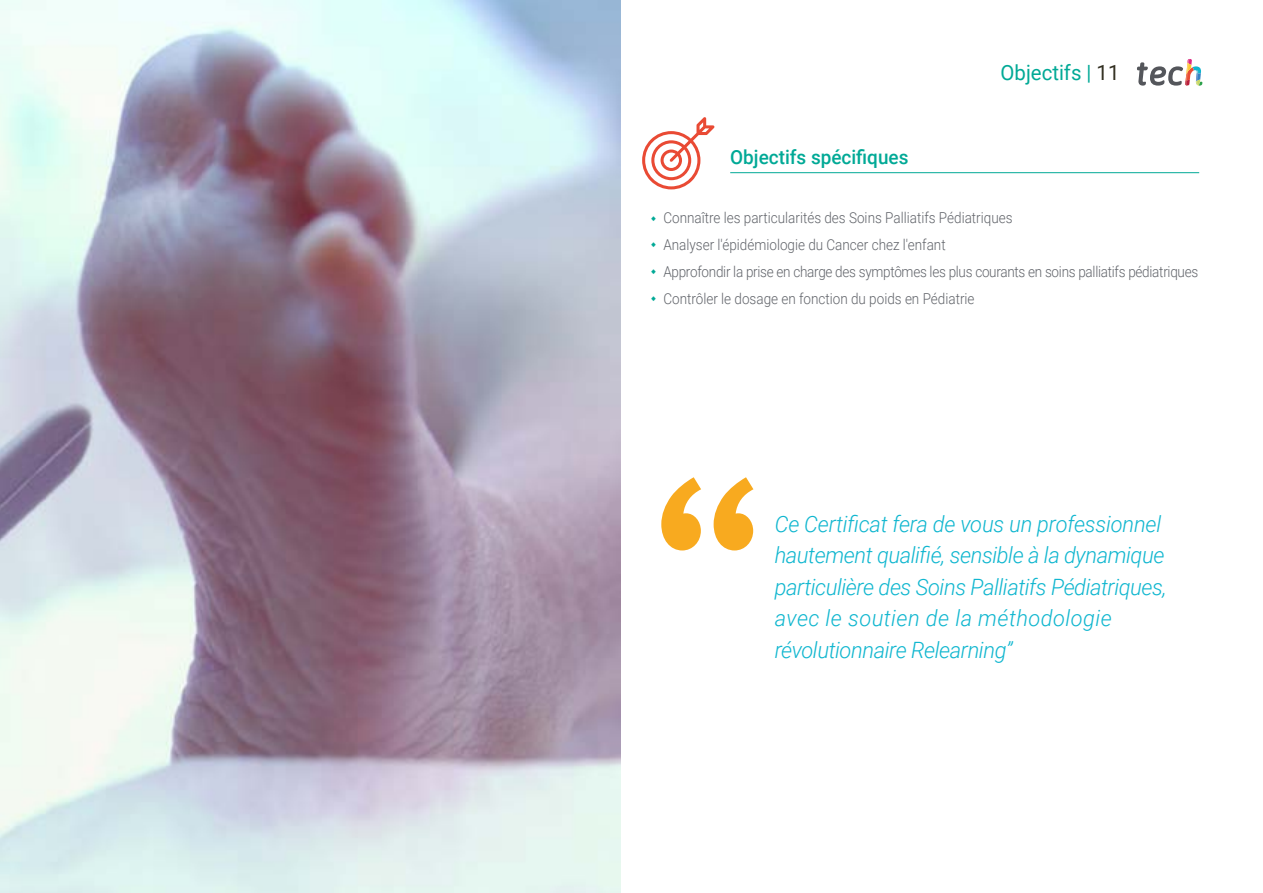
<style>
.page{position:relative;width:1263px;height:893px;background:#fff}
.page>*{position:absolute;margin:0;border:0;box-sizing:border-box;transform-origin:0 0}
.t1{font:italic 300 22.5px/31.5px "Roboto";letter-spacing:-.02em;color:#0fb6cf}
.t2{font:21px "Roboto";color:#00a996}
.t3{font:500 19.5px "Roboto";color:#00a996}
.t4{font:300 15px/26.7px "Roboto";color:#61646a;scale:.9 1}
.s1{color:#312e20}
</style>
<div class="page">
<hr style="left:730px;top:172px;width:469px;height:1px;background:#00a996">
<svg style="left:642px;top:117px;width:72px;height:72px"></svg>
<svg style="left:661px;top:477px;width:92px;height:73px"></svg>
<img style="left:0;top:0;width:621px;height:893px">
<svg style="left:1137px;top:59px;width:65px;height:27px"></svg>
<h3 class="t3" style="left:730px;top:144px;width:180px">Objectifs spécifiques</h3>
<h2 class="t2" style="left:1000px;top:57px;width:120px">Objectifs | <span class="s1">11</span></h2>
<p class="t4" style="left:663px;top:204px;width:596px">Connaître les particularités des Soins Palliatifs Pédiatriques<br>Analyser l'épidémiologie du Cancer chez l'enfant<br>Approfondir la prise en charge des symptômes les plus courants en soins palliatifs pédiatriques Contrôler le dosage en fonction du poids en Pédiatrie</p>
<h1 class="t1" style="left:775px;top:507px;width:393px">Ce Certificat fera de vous un professionnel hautement qualifié, sensible à la dynamique particulière des Soins Palliatifs Pédiatriques, avec le soutien de la méthodologie révolutionnaire Relearning”</h1>
</div>
